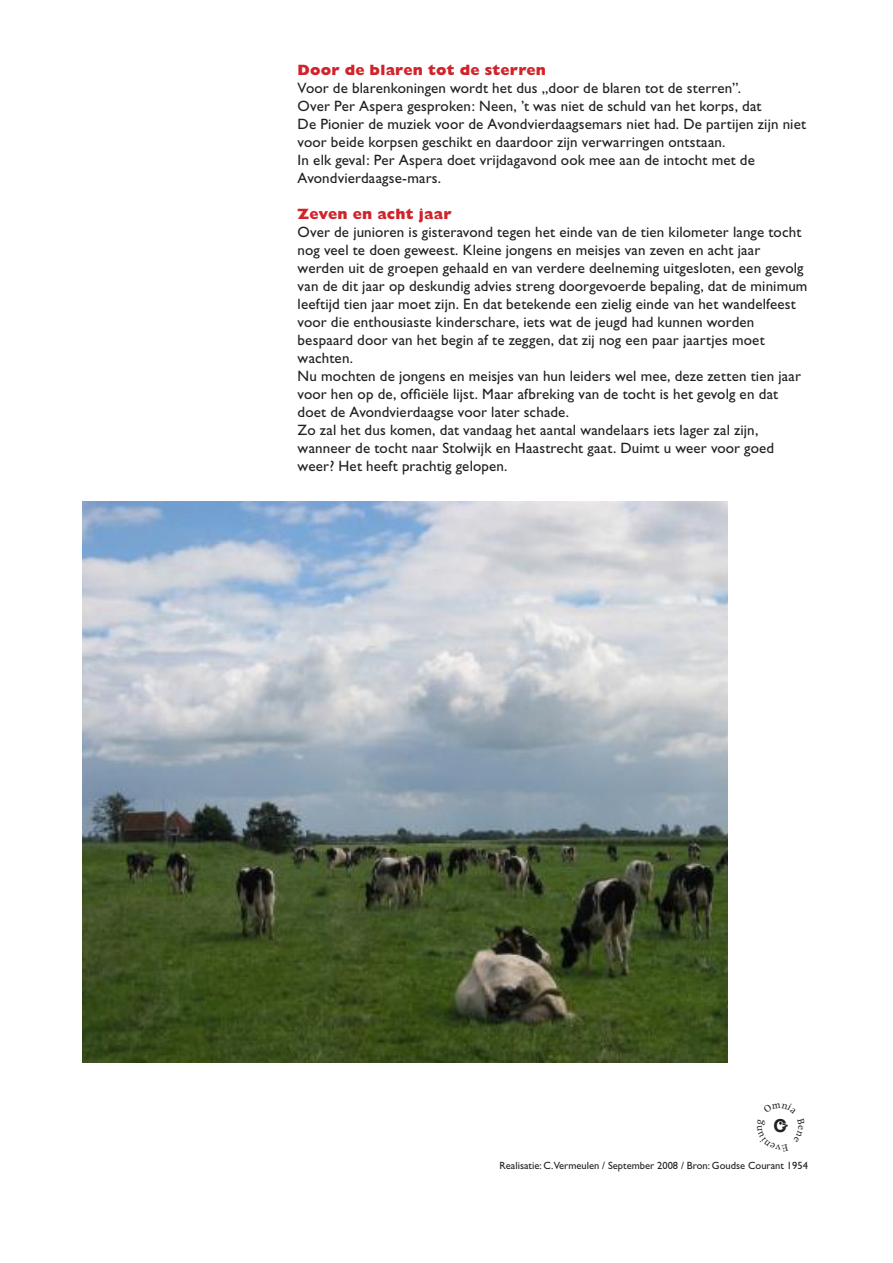
<style>
.page{position:relative;width:893px;height:1263px;background:#fff}
.page>*{position:absolute;margin:0;border:0;box-sizing:border-box;transform-origin:0 0}
.t1{font:700 18px "Helvetica Neue LT";color:#231f20}
.t2{font:15px/18px "Gill Sans";letter-spacing:.01em;color:#231f20}
.t3{font:800 15px "Gill Sans";letter-spacing:.015em;color:#d1232a}
.t4{font:10.5px "Gill Sans";color:#231f20}
</style>
<div class="page">
<img style="left:82px;top:501px;width:645px;height:561px">
<p class="t3" style="left:298px;top:61px;width:250px">Door de blaren tot de sterren</p>
<p class="t2" style="left:298px;top:79px;width:445px">Voor de blarenkoningen wordt het dus ,,door de blaren tot de sterren”.</p>
<p class="t2" style="left:298px;top:97px;width:510px">Over Per Aspera gesproken: Neen, ’t was niet de schuld van het korps, dat<br>De Pionier de muziek voor de Avondvierdaagsemars niet had. De partijen zijn niet voor beide korpsen geschikt en daardoor zijn verwarringen ontstaan.</p>
<p class="t2" style="left:298px;top:151px;width:459px">In elk geval: Per Aspera doet vrijdagavond ook mee aan de intocht met de<br>Avondvierdaagse-mars.</p>
<p class="t3" style="left:298px;top:205px;width:155px">Zeven en acht jaar</p>
<p class="t2" style="left:298px;top:223px;width:511px">Over de junioren is gisteravond tegen het einde van de tien kilometer lange tocht nog veel te doen geweest. Kleine jongens en meisjes van zeven en acht jaar werden uit de groepen gehaald en van verdere deelneming uitgesloten, een gevolg van de dit jaar op deskundig advies streng doorgevoerde bepaling, dat de minimum leeftijd tien jaar moet zijn. En dat betekende een zielig einde van het wandelfeest voor die enthousiaste kinderschare, iets wat de jeugd had kunnen worden bespaard door van het begin af te zeggen, dat zij nog een paar jaartjes moet wachten.</p>
<p class="t2" style="left:298px;top:367px;width:505px">Nu mochten de jongens en meisjes van hun leiders wel mee, deze zetten tien jaar voor hen op de, officiële lijst. Maar afbreking van de tocht is het gevolg en dat doet de Avondvierdaagse voor later schade.</p>
<p class="t2" style="left:298px;top:421px;width:478px">Zo zal het dus komen, dat vandaag het aantal wandelaars iets lager zal zijn, wanneer de tocht naar Stolwijk en Haastrecht gaat. Duimt u weer voor goed weer? Het heeft prachtig gelopen.</p>
<p class="t1" style="left:773px;top:1114px;width:15px">C</p>
<p class="t4" style="left:500px;top:1159px;width:310px">Realisatie: C.Vermeulen / September 2008 / Bron: Goudse Courant 1954</p>
</div>
